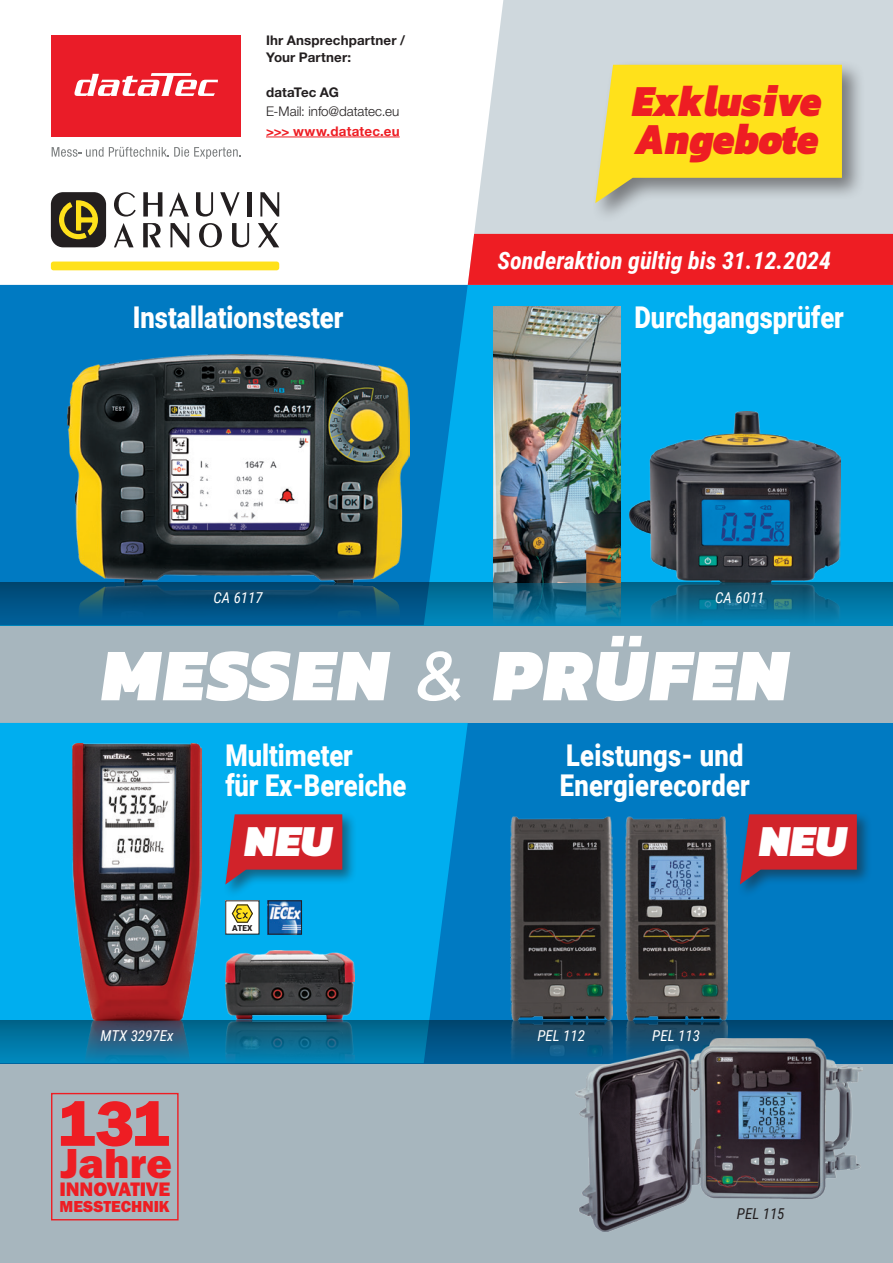
<style>
.page{position:relative;width:893px;height:1263px;background:#fff}
.page>*{position:absolute;margin:0;border:0;box-sizing:border-box;transform-origin:0 0}
.t1{font:italic 900 75px "Kanit";letter-spacing:.03em;color:#fff}
.t2{font:66px "Franklin Gothic URW Hea";color:#ee1d23}
.t3{font:italic 900 45px/37.5px "Kanit";letter-spacing:.01em;color:#ee1d23;scale:.85 1}
.t4{font:italic 900 45px "Kanit";color:#fff}
.t5{font:43.5px "Franklin Gothic URW Hea";color:#ee1d23}
.t6{font:900 30px/30px "Roboto";color:#fff;scale:.85 1}
.t7{font:italic 700 24px "Roboto Condensed";color:#fff}
.t8{font:20.25px "Franklin Gothic URW Hea";letter-spacing:-.01em;color:#ee1d23}
.t9{font:16.5px "Franklin Gothic URW Hea";letter-spacing:-.005em;color:#ee1d23}
.t10{font:italic 15px "Roboto Condensed";color:#fff}
.t11{font:italic 15px "Roboto Condensed";color:#231f20}
.t12{font:700 13.35px/16.6px "Helvetica Neue LT Pro";letter-spacing:.01em;color:#231f20}
.t13{font:300 13.35px "Helvetica Neue LT Pro";color:#231f20}
.t14{font:700 13.35px "Helvetica Neue LT Pro";letter-spacing:.015em;color:#ee1d23}
.t15{font:900 8.25px "Roboto";color:#231f20}
.s1{font-weight:400}
</style>
<div class="page">
<div style="left:0;top:0;width:893px;height:625px;background:#cfd8dd"></div>
<div style="left:0;top:0;width:503px;height:285px;background:#fff"></div>
<div style="left:0;top:621px;width:893px;height:642px;background:#a7b6be"></div>
<div style="left:468px;top:234px;width:425px;height:51px;background:#ee1d23"></div>
<div style="left:0;top:723px;width:893px;height:340px;background:#007ac2"></div>
<svg style="left:0;top:723px;width:468px;height:297px;background:#00aaeb"></svg>
<div style="left:0;top:285px;width:893px;height:340px;background:#00aeef"></div>
<svg style="left:0;top:285px;width:468px;height:298px;background:#007ec5"></svg>
<svg style="left:0;top:583px;width:893px;height:42px;background:#006998"></svg>
<svg style="left:0;top:1020px;width:893px;height:43px;background:#006392"></svg>
<div style="left:51px;top:1093px;width:128px;height:127px;border:1px solid #ee1d23"></div>
<div style="left:51px;top:192px;width:55px;height:55px;background:#231f20;border-radius:12px"></div>
<svg style="left:59px;top:200px;width:39px;height:39px"></svg>
<svg style="left:114px;top:192px;width:22px;height:25px"></svg>
<svg style="left:143px;top:192px;width:19px;height:25px"></svg>
<svg style="left:169px;top:192px;width:20px;height:25px"></svg>
<svg style="left:196px;top:192px;width:17px;height:25px"></svg>
<svg style="left:220px;top:192px;width:20px;height:25px"></svg>
<hr style="left:247px;top:192px;width:4px;height:25px;background:#231f20">
<svg style="left:260px;top:192px;width:19px;height:25px"></svg>
<svg style="left:114px;top:223px;width:20px;height:24px"></svg>
<svg style="left:143px;top:223px;width:18px;height:24px"></svg>
<svg style="left:170px;top:223px;width:19px;height:24px"></svg>
<svg style="left:199px;top:223px;width:23px;height:24px"></svg>
<svg style="left:232px;top:223px;width:17px;height:24px"></svg>
<svg style="left:258px;top:223px;width:21px;height:24px"></svg>
<div style="left:51px;top:262px;width:228px;height:8px;background:#ffe11b;border-radius:3px"></div>
<div style="left:591px;top:60px;width:274px;height:164px;background:#231f20;opacity:.5"></div>
<svg style="left:595px;top:65px;width:247px;height:138px;background:#efd83c"></svg>
<img style="left:72px;top:743px;width:130px;height:320px">
<img style="left:67px;top:354px;width:342px;height:271px">
<img style="left:510px;top:816px;width:102px;height:247px">
<img style="left:625px;top:816px;width:102px;height:222px">
<img style="left:576px;top:1038px;width:286px;height:193px">
<div style="left:737px;top:811px;width:135px;height:87px;background:#231f20;opacity:.5"></div>
<svg style="left:740px;top:814px;width:117px;height:70px;background:#a23245"></svg>
<div style="left:223px;top:811px;width:134px;height:87px;background:#231f20;opacity:.5"></div>
<svg style="left:225px;top:814px;width:117px;height:70px;background:#a13c4e"></svg>
<img style="left:629px;top:412px;width:212px;height:213px">
<img style="left:493px;top:306px;width:128px;height:319px">
<img style="left:225px;top:950px;width:130px;height:113px">
<div style="left:226px;top:901px;width:33px;height:33px;background:#fff"></div>
<img style="left:270px;top:902px;width:30px;height:30px">
<div style="left:268px;top:900px;width:34px;height:34px;border:1px solid #231f20"></div>
<svg style="left:232px;top:904px;width:21px;height:19px"></svg>
<div style="left:42px;top:25px;width:383px;height:144px;background:#fff"></div>
<hr style="left:266px;top:137px;width:134px;height:1px;background:#ee1d23">
<div style="left:52px;top:35px;width:189px;height:102px;background:#ea1c28"></div>
<svg style="left:52px;top:147px;width:189px;height:12px"></svg>
<svg style="left:74px;top:73px;width:144px;height:23px"></svg>
<p class="t12" style="left:266px;top:32px;width:141px">Ihr Ansprechpartner /<br>Your Partner:</p>
<p class="t12" style="left:266px;top:83px;width:74px">dataTec AG</p>
<p class="t13" style="left:266px;top:103px;width:135px">E-Mail: info@datatec.eu</p>
<p class="t14" style="left:266px;top:123px;width:135px">&gt;&gt;&gt; www.datatec.eu</p>
<p class="t6" style="left:133px;top:301px;width:249px">Installationstester</p>
<h3 class="t3" style="left:632px;top:80px;width:225px">Exklusive<br>Angebote</h3>
<p class="t7" style="left:497px;top:244px;width:335px">Sonderaktion gültig bis 31.12.2024</p>
<p class="t6" style="left:634px;top:301px;width:248px">Durchgangsprüfer</p>
<p class="t10" style="left:213px;top:587px;width:51px">CA 6117</p>
<p class="t10" style="left:715px;top:587px;width:51px">CA 6011</p>
<h1 class="t1" style="left:103px;top:612px;width:689px">MESSEN <span class="s1">&amp;</span> PRÜFEN</h1>
<p class="t6" style="left:225px;top:739px;width:214px">Multimeter<br>für Ex-Bereiche</p>
<p class="t6" style="left:560px;top:739px;width:225px">Leistungs- und<br>Energierecorder</p>
<h3 class="t4" style="left:245px;top:803px;width:90px">NEU</h3>
<h3 class="t4" style="left:760px;top:803px;width:90px">NEU</h3>
<p class="t10" style="left:101px;top:1025px;width:75px">MTX 3297Ex</p>
<h2 class="t2" style="left:57px;top:1081px;width:114px">131</h2>
<h3 class="t5" style="left:61px;top:1135px;width:113px">Jahre</h3>
<p class="t8" style="left:60px;top:1176px;width:112px">INNOVATIVE</p>
<p class="t9" style="left:60px;top:1195px;width:112px">MESSTECHNIK</p>
<p class="t15" style="left:232px;top:922px;width:22px">ATEX</p>
<p class="t10" style="left:537px;top:1025px;width:49px">PEL 112</p>
<p class="t10" style="left:652px;top:1025px;width:49px">PEL 113</p>
<p class="t11" style="left:737px;top:1203px;width:49px">PEL 115</p>
</div>
